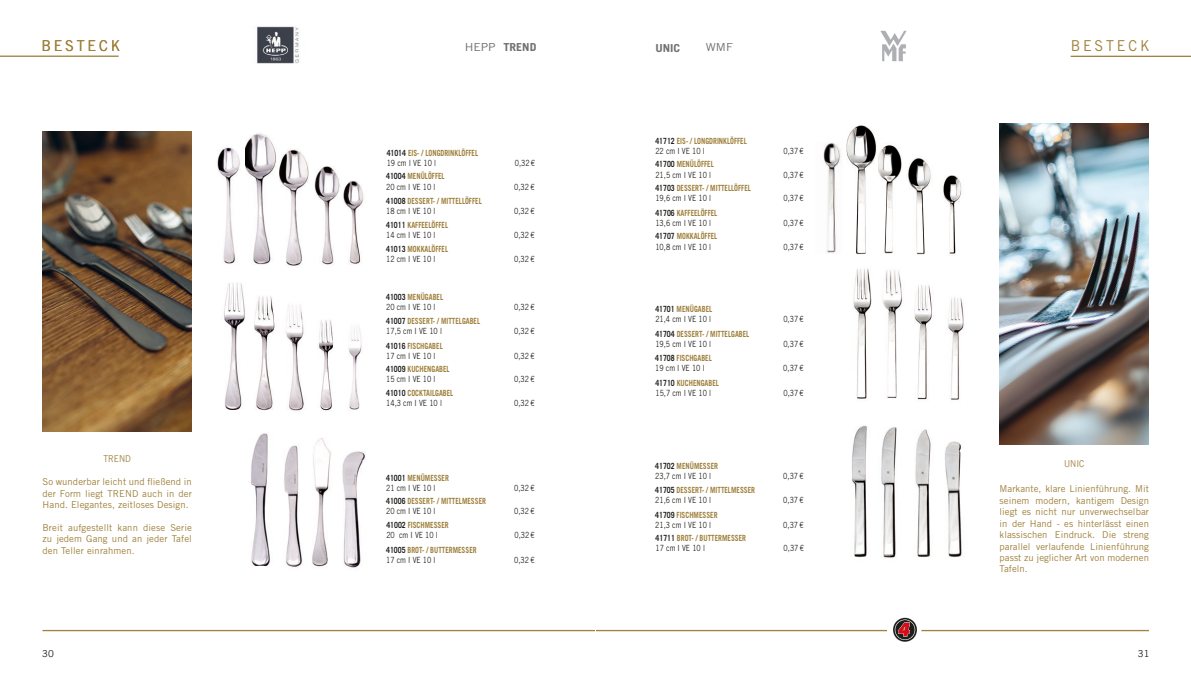
<style>
.page{position:relative;width:1191px;height:681px;background:#fff}
.page>*{position:absolute;margin:0;border:0;box-sizing:border-box;transform-origin:0 0}
.t1{font:15px "Trade Gothic LT Std";letter-spacing:.2em;color:#9f803c;scale:.95 1}
.t2{font:700 11px "Trade Gothic LT Std";color:#70706f;scale:1.1 1}
.t3{font:11px "Trade Gothic LT Std";color:#70706f;scale:1.1 1}
.t4{font:9.5px/11.4px "Trade Gothic LT Std";letter-spacing:.01em;color:#9f803c;text-align:justify}
.t5{font:9.5px "Trade Gothic LT Com";color:#9f803c;scale:.9 1}
.t6{font:9.5px "Trade Gothic LT Com";color:#1d1d1b}
.t7{font:700 8.5px/10.2px "Trade Gothic LT Std";color:#9f803c;scale:.82 1}
.t8{font:8.5px/10.2px "Trade Gothic LT Std";color:#1d1d1b;scale:.82 1}
.s1{font-weight:400}
.s2{color:#1d1d1b}
.s3{font-weight:400;color:#1d1d1b}
.s4{font-weight:700}
.s5{font-weight:700;color:#9f803c}
</style>
<div class="page">
<hr style="left:596px;top:629px;width:291px;height:2px;background:#9f803c">
<hr style="left:921px;top:629px;width:228px;height:2px;background:#9f803c">
<svg style="left:893px;top:617px;width:24px;height:24px"></svg>
<img style="left:853px;top:268px;width:19px;height:131px">
<img style="left:851px;top:426px;width:16px;height:131px">
<img style="left:914px;top:285px;width:18px;height:115px">
<img style="left:948px;top:297px;width:16px;height:103px">
<img style="left:881px;top:427px;width:16px;height:131px">
<img style="left:915px;top:429px;width:16px;height:128px">
<img style="left:945px;top:441px;width:17px;height:116px">
<img style="left:878px;top:145px;width:24px;height:109px">
<img style="left:823px;top:143px;width:18px;height:110px">
<img style="left:943px;top:175px;width:19px;height:79px">
<img style="left:908px;top:158px;width:23px;height:97px">
<img style="left:882px;top:270px;width:20px;height:129px">
<img style="left:999px;top:124px;width:150px;height:320px">
<img style="left:846px;top:125px;width:31px;height:129px">
<hr style="left:1070px;top:56px;width:121px;height:1px;background:#9f803c">
<img style="left:880px;top:30px;width:27px;height:32px">
<hr style="left:43px;top:629px;width:552px;height:2px;background:#9f803c">
<hr style="left:0;top:56px;width:119px;height:1px;background:#9f803c">
<img style="left:43px;top:132px;width:149px;height:300px">
<img style="left:224px;top:283px;width:21px;height:126px">
<img style="left:245px;top:133px;width:31px;height:131px">
<img style="left:251px;top:433px;width:19px;height:132px">
<img style="left:254px;top:296px;width:21px;height:115px">
<img style="left:280px;top:149px;width:29px;height:117px">
<img style="left:284px;top:438px;width:47px;height:129px">
<img style="left:217px;top:147px;width:23px;height:117px">
<img style="left:343px;top:181px;width:21px;height:83px">
<img style="left:314px;top:166px;width:26px;height:99px">
<img style="left:318px;top:320px;width:15px;height:91px">
<img style="left:286px;top:305px;width:18px;height:106px">
<img style="left:348px;top:326px;width:14px;height:84px">
<img style="left:342px;top:451px;width:23px;height:117px">
<img style="left:257px;top:26px;width:42px;height:38px">
<p class="t1" style="left:41px;top:36px;width:85px">BESTECK</p>
<p class="t2" style="left:465px;top:40px;width:67px"><span class="s1">HEPP</span> TREND</p>
<p class="t7" style="left:387px;top:148px;width:113px"><span class="s2">41014</span> EIS- / LONGDRINKLÖFFEL<br><span class="s3">19 cm I VE 10 l</span></p>
<p class="t8" style="left:515px;top:158px;width:26px">0,32 €</p>
<p class="t7" style="left:386px;top:171px;width:73px"><span class="s2">41004</span> MENÜLÖFFEL<br><span class="s3">20 cm I VE 10 l</span></p>
<p class="t8" style="left:514px;top:181px;width:26px">0,32 €</p>
<p class="t7" style="left:386px;top:195px;width:118px"><span class="s2">41008</span> DESSERT- / MITTELLÖFFEL<br><span class="s3">18 cm I VE 10 l</span></p>
<p class="t8" style="left:514px;top:206px;width:26px">0,32 €</p>
<p class="t7" style="left:386px;top:244px;width:77px"><span class="s2">41013</span> MOKKALÖFFEL<br><span class="s3">12 cm I VE 10 l</span></p>
<p class="t8" style="left:514px;top:254px;width:26px">0,32 €</p>
<p class="t7" style="left:386px;top:220px;width:77px"><span class="s2">41011</span> KAFFEELÖFFEL<br><span class="s3">14 cm I VE 10 l</span></p>
<p class="t8" style="left:514px;top:230px;width:26px">0,32 €</p>
<p class="t8" style="left:386px;top:291px;width:71px"><span class="s4">41003</span> <span class="s5">MENÜGABEL<br></span>20 cm I VE 10 l</p>
<p class="t8" style="left:514px;top:302px;width:26px">0,32 €</p>
<p class="t7" style="left:386px;top:316px;width:116px"><span class="s2">41007</span> DESSERT- / MITTELGABEL<br><span class="s3">17,5 cm I VE 10 l</span></p>
<p class="t8" style="left:514px;top:326px;width:26px">0,32 €</p>
<p class="t7" style="left:386px;top:340px;width:70px"><span class="s2">41016</span> FISCHGABEL<br><span class="s3">17 cm I VE 10 l</span></p>
<p class="t8" style="left:514px;top:350px;width:26px">0,32 €</p>
<p class="t7" style="left:386px;top:364px;width:79px"><span class="s2">41009</span> KUCHENGABEL<br><span class="s3">15 cm I VE 10 l</span></p>
<p class="t8" style="left:514px;top:374px;width:26px">0,32 €</p>
<p class="t5" style="left:103px;top:452px;width:32px">TREND</p>
<p class="t4" style="left:43px;top:476px;width:151px">So wunderbar leicht und fließend in der Form liegt TREND auch in der Hand. Elegantes, zeitloses Design.</p>
<p class="t4" style="left:43px;top:521px;width:151px">Breit aufgestellt kann diese Serie zu jedem Gang und an jeder Tafel den Teller einrahmen.</p>
<p class="t6" style="left:42px;top:648px;width:13px">30</p>
<p class="t7" style="left:386px;top:388px;width:83px"><span class="s2">41010</span> COCKTAILGABEL<br><span class="s3">14,3 cm I VE 10 l</span></p>
<p class="t8" style="left:514px;top:398px;width:26px">0,32 €</p>
<p class="t7" style="left:386px;top:472px;width:78px"><span class="s2">41001</span> MENÜMESSER<br><span class="s3">21 cm I VE 10 l</span></p>
<p class="t8" style="left:514px;top:482px;width:26px">0,32 €</p>
<p class="t7" style="left:386px;top:495px;width:123px"><span class="s2">41006</span> DESSERT- / MITTELMESSER<br><span class="s3">20 cm I VE 10 l</span></p>
<p class="t8" style="left:514px;top:505px;width:26px">0,32 €</p>
<p class="t7" style="left:386px;top:519px;width:78px"><span class="s2">41002</span> FISCHMESSER<br><span class="s3">20 cm I VE 10 l</span></p>
<p class="t8" style="left:514px;top:529px;width:26px">0,32 €</p>
<p class="t7" style="left:386px;top:544px;width:112px"><span class="s2">41005</span> BROT- / BUTTERMESSER<br><span class="s3">17 cm I VE 10 l</span></p>
<p class="t8" style="left:514px;top:554px;width:26px">0,32 €</p>
<p class="t2" style="left:655px;top:41px;width:24px">UNIC</p>
<p class="t3" style="left:706px;top:41px;width:26px">WMF</p>
<p class="t1" style="left:1070px;top:36px;width:85px">BESTECK</p>
<p class="t7" style="left:655px;top:135px;width:113px"><span class="s2">41712</span> EIS- / LONGDRINKLÖFFEL<br><span class="s3">22 cm I VE 10 l</span></p>
<p class="t8" style="left:783px;top:145px;width:26px">0,37 €</p>
<p class="t8" style="left:655px;top:159px;width:73px"><span class="s4">41700</span> <span class="s5">MENÜLÖFFEL<br></span>21,5 cm I VE 10 l</p>
<p class="t8" style="left:783px;top:169px;width:26px">0,37 €</p>
<p class="t7" style="left:655px;top:183px;width:118px"><span class="s2">41703</span> DESSERT- / MITTELLÖFFEL<br><span class="s3">19,6 cm I VE 10 l</span></p>
<p class="t8" style="left:783px;top:193px;width:26px">0,37 €</p>
<p class="t7" style="left:655px;top:207px;width:77px"><span class="s2">41706</span> KAFFEELÖFFEL<br><span class="s3">13,6 cm I VE 10 l</span></p>
<p class="t8" style="left:783px;top:217px;width:26px">0,37 €</p>
<p class="t8" style="left:655px;top:231px;width:77px"><span class="s4">41707</span> <span class="s5">MOKKALÖFFEL<br></span>10,8 cm I VE 10 l</p>
<p class="t8" style="left:783px;top:241px;width:26px">0,37 €</p>
<p class="t8" style="left:655px;top:304px;width:71px"><span class="s4">41701</span> <span class="s5">MENÜGABEL<br></span>21,4 cm I VE 10 l</p>
<p class="t8" style="left:783px;top:314px;width:26px">0,37 €</p>
<p class="t7" style="left:655px;top:328px;width:116px"><span class="s2">41704</span> DESSERT- / MITTELGABEL<br><span class="s3">19,5 cm I VE 10 l</span></p>
<p class="t8" style="left:783px;top:338px;width:26px">0,37 €</p>
<p class="t7" style="left:655px;top:352px;width:70px"><span class="s2">41708</span> FISCHGABEL<br><span class="s3">19 cm I VE 10 l</span></p>
<p class="t8" style="left:783px;top:362px;width:26px">0,37 €</p>
<p class="t8" style="left:655px;top:377px;width:79px"><span class="s4">41710</span> <span class="s5">KUCHENGABEL<br></span>15,7 cm I VE 10 l</p>
<p class="t8" style="left:783px;top:387px;width:26px">0,37 €</p>
<p class="t8" style="left:655px;top:460px;width:78px"><span class="s4">41702</span> <span class="s5">MENÜMESSER<br></span>23,7 cm I VE 10 l</p>
<p class="t8" style="left:783px;top:470px;width:26px">0,37 €</p>
<p class="t7" style="left:655px;top:484px;width:123px"><span class="s2">41705</span> DESSERT- / MITTELMESSER<br><span class="s3">21,6 cm I VE 10 l</span></p>
<p class="t8" style="left:783px;top:495px;width:26px">0,37 €</p>
<p class="t8" style="left:655px;top:509px;width:78px"><span class="s4">41709</span> <span class="s5">FISCHMESSER<br></span>21,3 cm I VE 10 l</p>
<p class="t8" style="left:783px;top:519px;width:26px">0,37 €</p>
<p class="t7" style="left:655px;top:532px;width:112px"><span class="s2">41711</span> BROT- / BUTTERMESSER<br><span class="s3">17 cm I VE 10 l</span></p>
<p class="t8" style="left:783px;top:543px;width:26px">0,37 €</p>
<p class="t5" style="left:1064px;top:458px;width:24px">UNIC</p>
<p class="t4" style="left:999px;top:483px;width:151px">Markante, klare Linienführung. Mit seinem modern, kantigem Design liegt es nicht nur unverwechselbar in der Hand - es hinterlässt einen klassischen Eindruck. Die streng parallel verlaufende Linienführung passt zu jeglicher Art von modernen Tafeln.</p>
<p class="t6" style="left:1137px;top:648px;width:13px">31</p>
</div>
